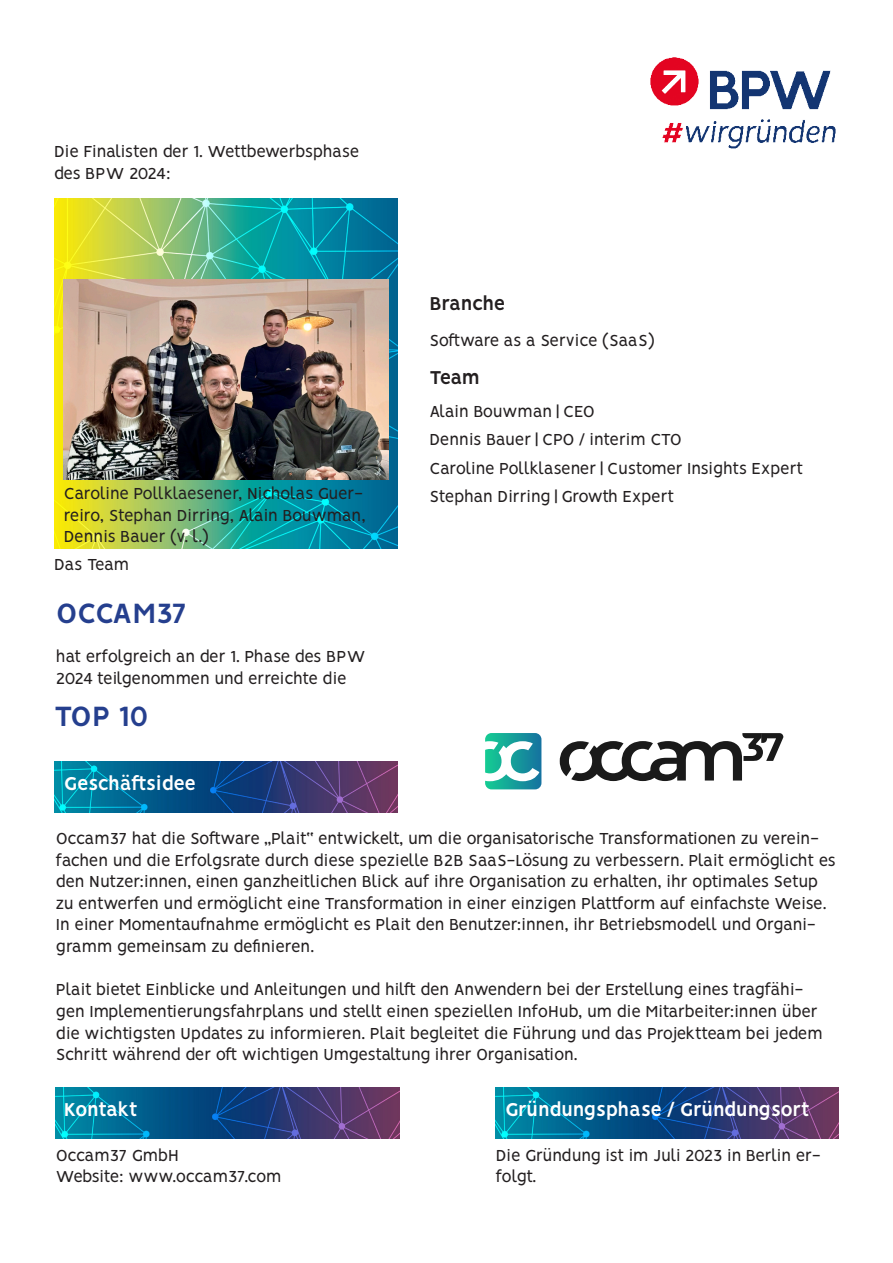
<style>
.page{position:relative;width:893px;height:1263px;background:#fff}
.page>*{position:absolute;margin:0;border:0;box-sizing:border-box;transform-origin:0 0}
.t1{font:700 31.5px "Vision";letter-spacing:-.02em;color:#253f8e}
.t2{font:700 21px "Vision";letter-spacing:-.03em;color:#fff}
.t3{font:700 21px "Vision";letter-spacing:-.03em;color:#231f20}
.t4{font:18px/21.6px "Vision";letter-spacing:-.015em;color:#231f20}
</style>
<div class="page">
<img style="left:496px;top:1088px;width:343px;height:51px">
<img style="left:56px;top:1088px;width:343px;height:51px">
<img style="left:54px;top:761px;width:343px;height:51px">
<img style="left:54px;top:199px;width:343px;height:350px">
<img style="left:650px;top:57px;width:186px;height:92px">
<img style="left:64px;top:279px;width:324px;height:201px">
<svg style="left:560px;top:733px;width:223px;height:48px"></svg>
<svg style="left:485px;top:733px;width:56px;height:56px"></svg>
<p class="t4" style="left:54px;top:143px;width:307px">Die Finalisten der 1. Wettbewerbsphase des BPW 2024:</p>
<p class="t4" style="left:64px;top:484px;width:303px">Caroline Pollklaesener, Nicholas Guer&shy;reiro, Stephan Dirring, Alain Bouwman,<br>Dennis Bauer (v. l.)</p>
<p class="t4" style="left:54px;top:555px;width:77px">Das Team</p>
<p class="t1" style="left:56px;top:595px;width:132px">OCCAM37</p>
<p class="t4" style="left:56px;top:647px;width:311px">hat erfolgreich an der 1. Phase des BPW<br>2024 teilgenommen und erreichte die</p>
<p class="t1" style="left:54px;top:697px;width:96px">TOP 10</p>
<p class="t2" style="left:64px;top:771px;width:134px">Geschäftsidee</p>
<p class="t3" style="left:429px;top:291px;width:77px">Branche</p>
<p class="t4" style="left:429px;top:331px;width:227px">Software as a Service (SaaS)</p>
<p class="t3" style="left:429px;top:365px;width:52px">Team</p>
<p class="t4" style="left:429px;top:403px;width:167px">Alain Bouwman | CEO</p>
<p class="t4" style="left:429px;top:431px;width:254px">Dennis Bauer | CPO / interim CTO</p>
<p class="t4" style="left:429px;top:459px;width:375px">Caroline Pollklasener | Customer Insights Expert</p>
<p class="t4" style="left:429px;top:487px;width:246px">Stephan Dirring | Growth Expert</p>
<p class="t4" style="left:56px;top:829px;width:781px">Occam37 hat die Software „Plait“ entwickelt, um die organisatorische Transformationen zu verein&shy;fachen und die Erfolgsrate durch diese spezielle B2B SaaS-Lösung zu verbessern. Plait ermöglicht es den Nutzer:innen, einen ganzheitlichen Blick auf ihre Organisation zu erhalten, ihr optimales Setup zu entwerfen und ermöglicht eine Transformation in einer einzigen Plattform auf einfachste Weise.<br>In einer Momentaufnahme ermöglicht es Plait den Benutzer:innen, ihr Betriebsmodell und Organi&shy;gramm gemeinsam zu definieren.</p>
<p class="t4" style="left:56px;top:980px;width:768px">Plait bietet Einblicke und Anleitungen und hilft den Anwendern bei der Erstellung eines tragfähi&shy;gen Implementierungsfahrplans und stellt einen speziellen InfoHub, um die Mitarbeiter:innen über die wichtigsten Updates zu informieren. Plait begleitet die Führung und das Projektteam bei jedem Schritt während der oft wichtigen Umgestaltung ihrer Organisation.</p>
<p class="t2" style="left:64px;top:1097px;width:75px">Kontakt</p>
<p class="t2" style="left:505px;top:1097px;width:306px">Gründungsphase / Gründungsort</p>
<p class="t4" style="left:56px;top:1146px;width:124px">Occam37 GmbH</p>
<p class="t4" style="left:56px;top:1168px;width:227px">Website: www.occam37.com</p>
<p class="t4" style="left:496px;top:1146px;width:326px">Die Gründung ist im Juli 2023 in Berlin er&shy;folgt.</p>
</div>
